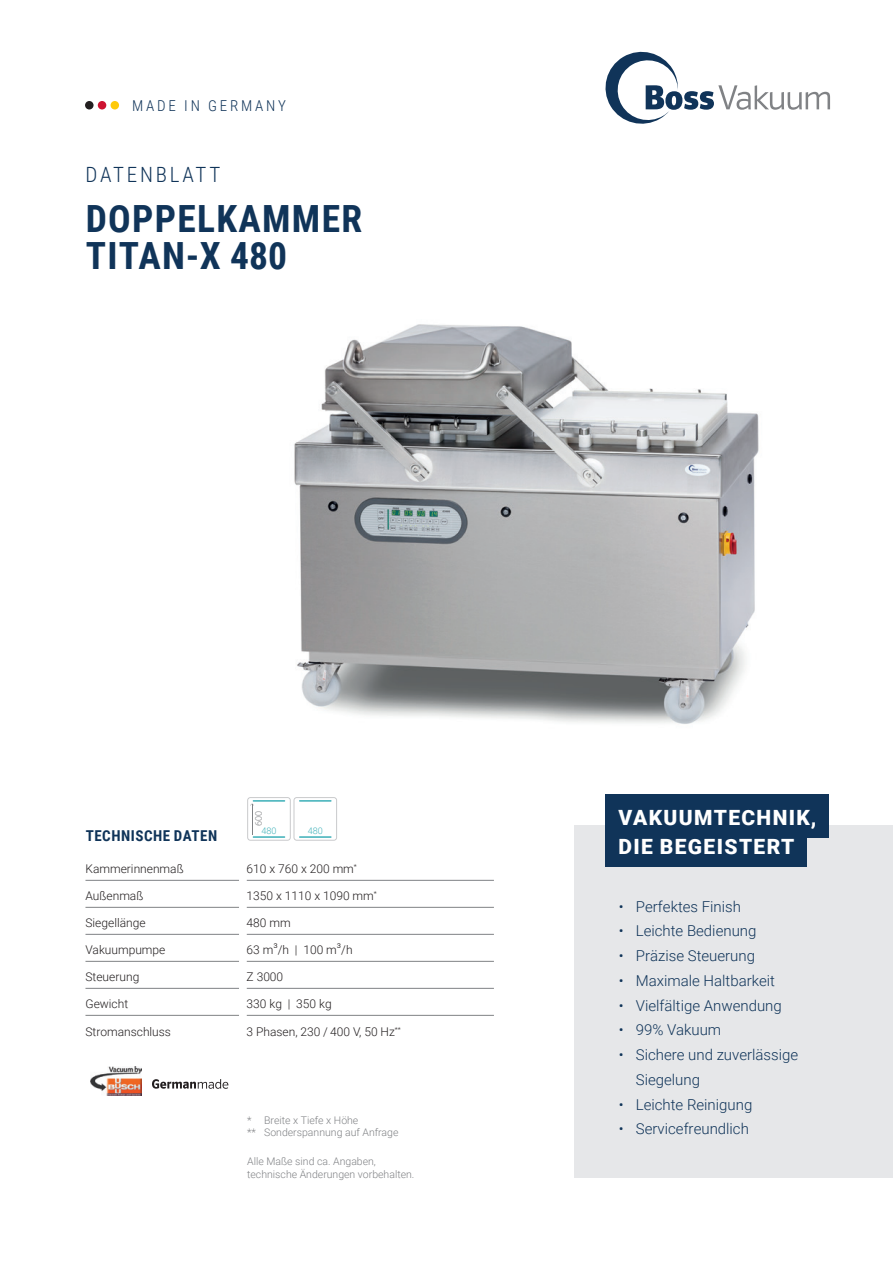
<style>
.page{position:relative;width:893px;height:1263px;background:#fff}
.page>*{position:absolute;margin:0;border:0;box-sizing:border-box;transform-origin:0 0}
.t1{font:700 37.5px/37.5px "Roboto Condensed";letter-spacing:.035em;color:#103459}
.t2{font:900 21px "Roboto";letter-spacing:.065em;color:#fff}
.t3{font:300 21px "Roboto Condensed";letter-spacing:.13em;color:#103459}
.t4{font:300 15px/24.8px "Roboto";color:#103459}
.t5{font:700 15px "Roboto Condensed";letter-spacing:.035em;color:#103459}
.t6{font:300 15px "Roboto Condensed";letter-spacing:.185em;color:#103459}
.t7{font:300 12px "Roboto";color:#231f20}
.t8{font:300 10.5px/12.6px "Roboto";color:#808285}
.t9{font:300 9px "Roboto";color:#43b2ba}
.t10{font:300 9px "Roboto";color:#808285}
</style>
<div class="page">
<div style="left:574px;top:825px;width:319px;height:353px;background:#e6e7e9"></div>
<svg style="left:605px;top:51px;width:225px;height:73px"></svg>
<div style="left:85px;top:101px;width:9px;height:8px;background:#231f20;border-radius:50%"></div>
<div style="left:98px;top:101px;width:8px;height:8px;background:#cd1331;border-radius:50%"></div>
<div style="left:111px;top:101px;width:8px;height:8px;background:#feca0a;border-radius:50%"></div>
<div style="left:605px;top:823px;width:202px;height:43px;background:#103459"></div>
<div style="left:605px;top:795px;width:224px;height:43px;background:#103459"></div>
<svg style="left:247px;top:797px;width:90px;height:44px"></svg>
<hr style="left:299px;top:836px;width:33px;height:2px;background:#43b2ba">
<hr style="left:253px;top:800px;width:32px;height:2px;background:#43b2ba">
<hr style="left:299px;top:800px;width:33px;height:2px;background:#43b2ba">
<hr style="left:85px;top:880px;width:154px;height:1px;background:#808285">
<hr style="left:247px;top:880px;width:247px;height:1px;background:#808285">
<hr style="left:85px;top:907px;width:154px;height:1px;background:#808285">
<hr style="left:247px;top:907px;width:247px;height:1px;background:#808285">
<hr style="left:85px;top:934px;width:154px;height:1px;background:#808285">
<hr style="left:247px;top:934px;width:247px;height:1px;background:#808285">
<hr style="left:85px;top:961px;width:154px;height:1px;background:#808285">
<hr style="left:247px;top:961px;width:247px;height:1px;background:#808285">
<hr style="left:85px;top:988px;width:154px;height:1px;background:#808285">
<hr style="left:247px;top:988px;width:247px;height:1px;background:#808285">
<hr style="left:85px;top:1015px;width:154px;height:1px;background:#808285">
<hr style="left:247px;top:1015px;width:247px;height:1px;background:#808285">
<img style="left:90px;top:1066px;width:52px;height:29px">
<svg style="left:152px;top:1079px;width:76px;height:10px"></svg>
<img style="left:294px;top:324px;width:465px;height:400px">
<p class="t6" style="left:132px;top:95px;width:155px">MADE IN GERMANY</p>
<h2 class="t3" style="left:85px;top:159px;width:136px">DATENBLATT</h2>
<h1 class="t1" style="left:86px;top:198px;width:278px">DOPPELKAMMER<br>TITAN-X 480</h1>
<p class="t5" style="left:86px;top:825px;width:133px">TECHNISCHE DATEN</p>
<p class="t10" style="left:252px;top:826px;width:17px;rotate:-90deg">600</p>
<h2 class="t2" style="left:619px;top:803px;width:199px">VAKUUMTECHNIK,</h2>
<p class="t9" style="left:261px;top:824px;width:17px">480</p>
<p class="t9" style="left:308px;top:824px;width:17px">480</p>
<h2 class="t2" style="left:619px;top:831px;width:177px">DIE BEGEISTERT</h2>
<p class="t7" style="left:85px;top:860px;width:100px">Kammerinnenmaß</p>
<p class="t7" style="left:247px;top:860px;width:112px">610 x 760 x 200 mm<sup>*</sup></p>
<p class="t7" style="left:85px;top:887px;width:59px">Außenmaß</p>
<p class="t7" style="left:247px;top:887px;width:132px">1350 x 1110 x 1090 mm<sup>*</sup></p>
<p class="t7" style="left:85px;top:914px;width:62px">Siegellänge</p>
<p class="t7" style="left:247px;top:914px;width:46px">480 mm</p>
<p class="t7" style="left:85px;top:941px;width:81px">Vakuumpumpe</p>
<p class="t7" style="left:247px;top:941px;width:108px">63 m /h | 100 m /h</p>
<p class="t7" style="left:273px;top:935px;width:6px">3</p>
<p class="t7" style="left:337px;top:935px;width:6px">3</p>
<p class="t7" style="left:85px;top:968px;width:55px">Steuerung</p>
<p class="t7" style="left:247px;top:968px;width:38px">Z 3000</p>
<p class="t7" style="left:85px;top:995px;width:44px">Gewicht</p>
<p class="t7" style="left:247px;top:995px;width:87px">330 kg | 350 kg</p>
<p class="t7" style="left:85px;top:1024px;width:87px">Stromanschluss</p>
<p class="t7" style="left:247px;top:1024px;width:156px">3 Phasen, 230 / 400 V, 50 Hz<sup>**</sup></p>
<p class="t8" style="left:247px;top:1113px;width:153px">* Breite x Tiefe x Höhe<br>** Sonderspannung auf Anfrage</p>
<p class="t8" style="left:247px;top:1155px;width:169px">Alle Maße sind ca. Angaben, technische Änderungen vorbehalten.</p>
<p class="t4" style="left:619px;top:893px;width:124px">• Perfektes Finish</p>
<p class="t4" style="left:619px;top:918px;width:139px">• Leichte Bedienung</p>
<p class="t4" style="left:619px;top:943px;width:138px">• Präzise Steuerung</p>
<p class="t4" style="left:619px;top:967px;width:158px">• Maximale Haltbarkeit</p>
<p class="t4" style="left:619px;top:992px;width:165px">• Vielfältige Anwendung</p>
<p class="t4" style="left:619px;top:1017px;width:104px">• 99% Vakuum</p>
<p class="t4" style="left:636px;top:1042px;width:164px;text-indent:-17px">• Sichere und zuverlässige<br>Siegelung</p>
<p class="t4" style="left:619px;top:1091px;width:135px">• Leichte Reinigung</p>
<p class="t4" style="left:619px;top:1116px;width:132px">• Servicefreundlich</p>
</div>
